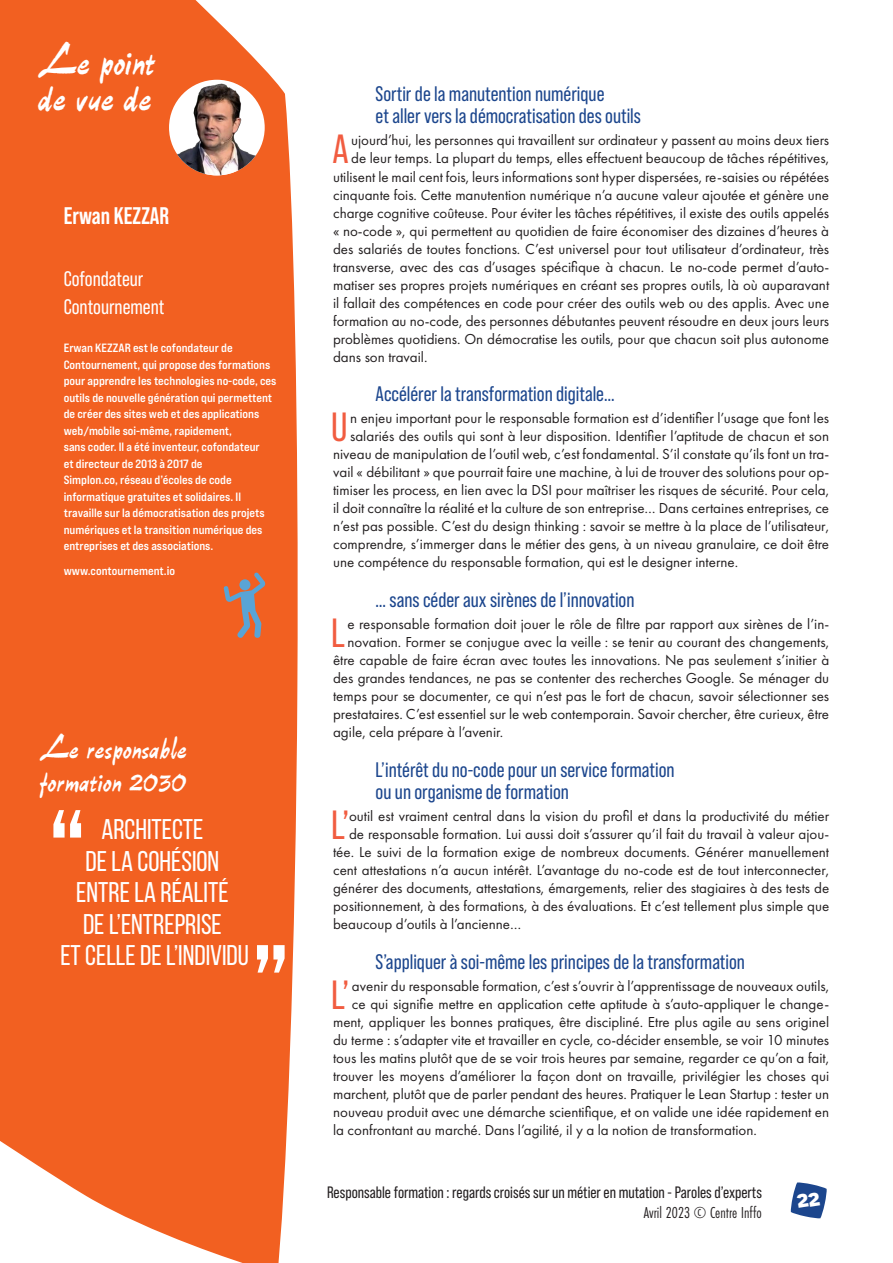
<style>
.page{position:relative;width:893px;height:1263px;background:#fff}
.page>*{position:absolute;margin:0;border:0;box-sizing:border-box;transform-origin:0 0}
.titre_1_synthese{font:43.5px/36px "P22 Slogan";color:#fff}
.texte_lettrine{font:40.65px "Bebas Neue Pro";color:#f15c40}
.question_entretien{font:33px/33px "P22 Slogan";color:#fff}
.zz_citation{font:28.5px/31.5px "Bebas Neue";color:#fff;text-align:center}
.entretien_nom{font:700 24px "Bebas Neue Pro";color:#fff}
.entretien_soustitre{font:21px/22.5px "Bebas Neue Pro";color:#1c468d}
.entretien_organisme{font:21px "Bebas Neue Pro";color:#fff}
.entretien_emploi{font:21px "Bebas Neue Pro";color:#fff}
.t1{font:16.5px "Bebas Neue Pro";color:#231f20}
.t2{font:16.5px "Futura PT Cond";color:#231f20}
.texte_lettrine-2{font:15px "Futura PT";color:#231f20}
.entretien_presentati{font:12px/16.5px "Bebas Neue Pro Exp Bd";color:#fff}
</style>
<div class="page">
<div style="left:0;top:0;width:298px;height:1263px;background:#f26021"></div>
<div style="left:169px;top:80px;width:96px;height:95px;background:#fff;border-radius:50%"></div>
<img style="left:176px;top:80px;width:81px;height:95px">
<svg style="left:53px;top:810px;width:28px;height:27px"></svg>
<svg style="left:257px;top:945px;width:28px;height:27px"></svg>
<svg style="left:223px;top:572px;width:43px;height:68px;background:#c0755b"></svg>
<svg style="left:791px;top:1182px;width:36px;height:36px"></svg>
<p class="titre_1_synthese" style="left:38px;top:42px;width:119px">Le point de vue de</p>
<p class="entretien_nom" style="left:64px;top:202px;width:107px">Erwan KEZZAR</p>
<p class="entretien_emploi" style="left:64px;top:267px;width:81px">Cofondateur</p>
<p class="entretien_organisme" style="left:64px;top:295px;width:102px">Contournement</p>
<p class="entretien_presentati" style="left:64px;top:339px;width:214px">Erwan KEZZAR est le cofondateur de Contournement, qui propose des formations pour apprendre les technologies no-code, ces outils de nouvelle génération qui permettent de créer des sites web et des applications web/mobile soi-même, rapidement,<br>sans coder. Il a été inventeur, cofondateur<br>et directeur de 2013 à 2017 de<br>Simplon.co, réseau d’écoles de code informatique gratuites et solidaires. Il travaille sur la démocratisation des projets numériques et la transition numérique des entreprises et des associations.</p>
<p class="entretien_presentati" style="left:64px;top:562px;width:113px">www.contournement.io</p>
<p class="question_entretien" style="left:40px;top:731px;width:149px">Le responsable formation 2030</p>
<p class="zz_citation" style="left:60px;top:813px;width:190px">ARCHITECTE<br>DE LA COHÉSION<br>ENTRE LA RÉALITÉ<br>DE L’ENTREPRISE<br>ET CELLE DE L’INDIVIDU</p>
<p class="entretien_soustitre" style="left:376px;top:82px;width:267px">Sortir de la manutention numérique<br>et aller vers la démocratisation des outils</p>
<p class="texte_lettrine" style="left:332px;top:126px;width:18px">A</p>
<p class="texte_lettrine-2" style="left:351px;top:132px;width:480px">ujourd’hui, les personnes qui travaillent sur ordinateur y passent au moins deux tiers</p>
<p class="texte_lettrine-2" style="left:351px;top:150px;width:480px">de leur temps. La plupart du temps, elles effectuent beaucoup de tâches répétitives,</p>
<p class="texte_lettrine-2" style="left:333px;top:168px;width:498px">utilisent le mail cent fois, leurs informations sont hyper dispersées, re-saisies ou répétées</p>
<p class="texte_lettrine-2" style="left:333px;top:186px;width:498px">cinquante fois. Cette manutention numérique n’a aucune valeur ajoutée et génère une</p>
<p class="texte_lettrine-2" style="left:333px;top:204px;width:498px">charge cognitive coûteuse. Pour éviter les tâches répétitives, il existe des outils appelés</p>
<p class="texte_lettrine-2" style="left:333px;top:222px;width:498px">« no-code », qui permettent au quotidien de faire économiser des dizaines d’heures à</p>
<p class="texte_lettrine-2" style="left:333px;top:240px;width:498px">des salariés de toutes fonctions. C’est universel pour tout utilisateur d’ordinateur, très</p>
<p class="texte_lettrine-2" style="left:333px;top:258px;width:498px">transverse, avec des cas d’usages spécifique à chacun. Le no-code permet d’auto-</p>
<p class="texte_lettrine-2" style="left:333px;top:276px;width:498px">matiser ses propres projets numériques en créant ses propres outils, là où auparavant</p>
<p class="texte_lettrine-2" style="left:333px;top:294px;width:498px">il fallait des compétences en code pour créer des outils web ou des applis. Avec une</p>
<p class="texte_lettrine-2" style="left:333px;top:312px;width:498px">formation au no-code, des personnes débutantes peuvent résoudre en deux jours leurs</p>
<p class="texte_lettrine-2" style="left:333px;top:330px;width:498px">problèmes quotidiens. On démocratise les outils, pour que chacun soit plus autonome</p>
<p class="texte_lettrine-2" style="left:333px;top:348px;width:96px">dans son travail.</p>
<p class="entretien_soustitre" style="left:376px;top:382px;width:240px">Accélérer la transformation digitale…</p>
<p class="texte_lettrine" style="left:331px;top:404px;width:18px">U</p>
<p class="texte_lettrine-2" style="left:350px;top:409px;width:481px">n enjeu important pour le responsable formation est d’identifier l’usage que font les</p>
<p class="texte_lettrine-2" style="left:350px;top:427px;width:480px">salariés des outils qui sont à leur disposition. Identifier l’aptitude de chacun et son</p>
<p class="texte_lettrine-2" style="left:333px;top:445px;width:498px">niveau de manipulation de l’outil web, c’est fondamental. S’il constate qu’ils font un tra-</p>
<p class="texte_lettrine-2" style="left:333px;top:463px;width:498px">vail « débilitant » que pourrait faire une machine, à lui de trouver des solutions pour op-</p>
<p class="texte_lettrine-2" style="left:333px;top:481px;width:498px">timiser les process, en lien avec la DSI pour maîtriser les risques de sécurité. Pour cela,</p>
<p class="texte_lettrine-2" style="left:333px;top:499px;width:498px">il doit connaître la réalité et la culture de son entreprise… Dans certaines entreprises, ce</p>
<p class="texte_lettrine-2" style="left:333px;top:517px;width:498px">n’est pas possible. C’est du design thinking : savoir se mettre à la place de l’utilisateur,</p>
<p class="texte_lettrine-2" style="left:333px;top:535px;width:498px">comprendre, s’immerger dans le métier des gens, à un niveau granulaire, ce doit être</p>
<p class="texte_lettrine-2" style="left:333px;top:553px;width:407px">une compétence du responsable formation, qui est le designer interne.</p>
<p class="entretien_soustitre" style="left:376px;top:588px;width:260px">… sans céder aux sirènes de l’innovation</p>
<p class="texte_lettrine" style="left:331px;top:610px;width:15px">L</p>
<p class="texte_lettrine-2" style="left:347px;top:615px;width:483px">e responsable formation doit jouer le rôle de filtre par rapport aux sirènes de l’in-</p>
<p class="texte_lettrine-2" style="left:347px;top:633px;width:483px">novation. Former se conjugue avec la veille : se tenir au courant des changements,</p>
<p class="texte_lettrine-2" style="left:333px;top:651px;width:498px">être capable de faire écran avec toutes les innovations. Ne pas seulement s’initier à</p>
<p class="texte_lettrine-2" style="left:333px;top:669px;width:498px">des grandes tendances, ne pas se contenter des recherches Google. Se ménager du</p>
<p class="texte_lettrine-2" style="left:333px;top:687px;width:498px">temps pour se documenter, ce qui n’est pas le fort de chacun, savoir sélectionner ses</p>
<p class="texte_lettrine-2" style="left:333px;top:705px;width:498px">prestataires. C’est essentiel sur le web contemporain. Savoir chercher, être curieux, être</p>
<p class="texte_lettrine-2" style="left:333px;top:723px;width:172px">agile, cela prépare à l’avenir.</p>
<p class="entretien_soustitre" style="left:376px;top:758px;width:300px">L’intérêt du no-code pour un service formation ou un organisme de formation</p>
<p class="texte_lettrine" style="left:331px;top:802px;width:20px">L’</p>
<p class="texte_lettrine-2" style="left:349px;top:807px;width:482px">outil est vraiment central dans la vision du profil et dans la productivité du métier</p>
<p class="texte_lettrine-2" style="left:349px;top:825px;width:482px">de responsable formation. Lui aussi doit s’assurer qu’il fait du travail à valeur ajou-</p>
<p class="texte_lettrine-2" style="left:333px;top:843px;width:498px">tée. Le suivi de la formation exige de nombreux documents. Générer manuellement</p>
<p class="texte_lettrine-2" style="left:333px;top:861px;width:498px">cent attestations n’a aucun intérêt. L’avantage du no-code est de tout interconnecter,</p>
<p class="texte_lettrine-2" style="left:333px;top:879px;width:498px">générer des documents, attestations, émargements, relier des stagiaires à des tests de</p>
<p class="texte_lettrine-2" style="left:333px;top:897px;width:498px">positionnement, à des formations, à des évaluations. Et c’est tellement plus simple que</p>
<p class="texte_lettrine-2" style="left:333px;top:915px;width:190px">beaucoup d’outils à l’ancienne…</p>
<p class="entretien_soustitre" style="left:376px;top:950px;width:371px">S’appliquer à soi-même les principes de la transformation</p>
<p class="texte_lettrine" style="left:331px;top:972px;width:20px">L’</p>
<p class="texte_lettrine-2" style="left:352px;top:977px;width:479px">avenir du responsable formation, c’est s’ouvrir à l’apprentissage de nouveaux outils,</p>
<p class="texte_lettrine-2" style="left:352px;top:995px;width:479px">ce qui signifie mettre en application cette aptitude à s’auto-appliquer le change-</p>
<p class="texte_lettrine-2" style="left:333px;top:1013px;width:498px">ment, appliquer les bonnes pratiques, être discipliné. Etre plus agile au sens originel</p>
<p class="texte_lettrine-2" style="left:333px;top:1031px;width:498px">du terme : s’adapter vite et travailler en cycle, co-décider ensemble, se voir 10 minutes</p>
<p class="texte_lettrine-2" style="left:333px;top:1049px;width:498px">tous les matins plutôt que de se voir trois heures par semaine, regarder ce qu’on a fait,</p>
<p class="texte_lettrine-2" style="left:333px;top:1067px;width:498px">trouver les moyens d’améliorer la façon dont on travaille, privilégier les choses qui</p>
<p class="texte_lettrine-2" style="left:333px;top:1085px;width:498px">marchent, plutôt que de parler pendant des heures. Pratiquer le Lean Startup : tester un</p>
<p class="texte_lettrine-2" style="left:333px;top:1103px;width:498px">nouveau produit avec une démarche scientifique, et on valide une idée rapidement en</p>
<p class="texte_lettrine-2" style="left:333px;top:1121px;width:425px">la confrontant au marché. Dans l’agilité, il y a la notion de transformation.</p>
<p class="t1" style="left:327px;top:1183px;width:436px">Responsable formation : regards croisés sur un métier en mutation - Paroles d’experts</p>
<p class="t2" style="left:644px;top:1203px;width:120px">Avril 2023 © Centre Inffo</p>
</div>
